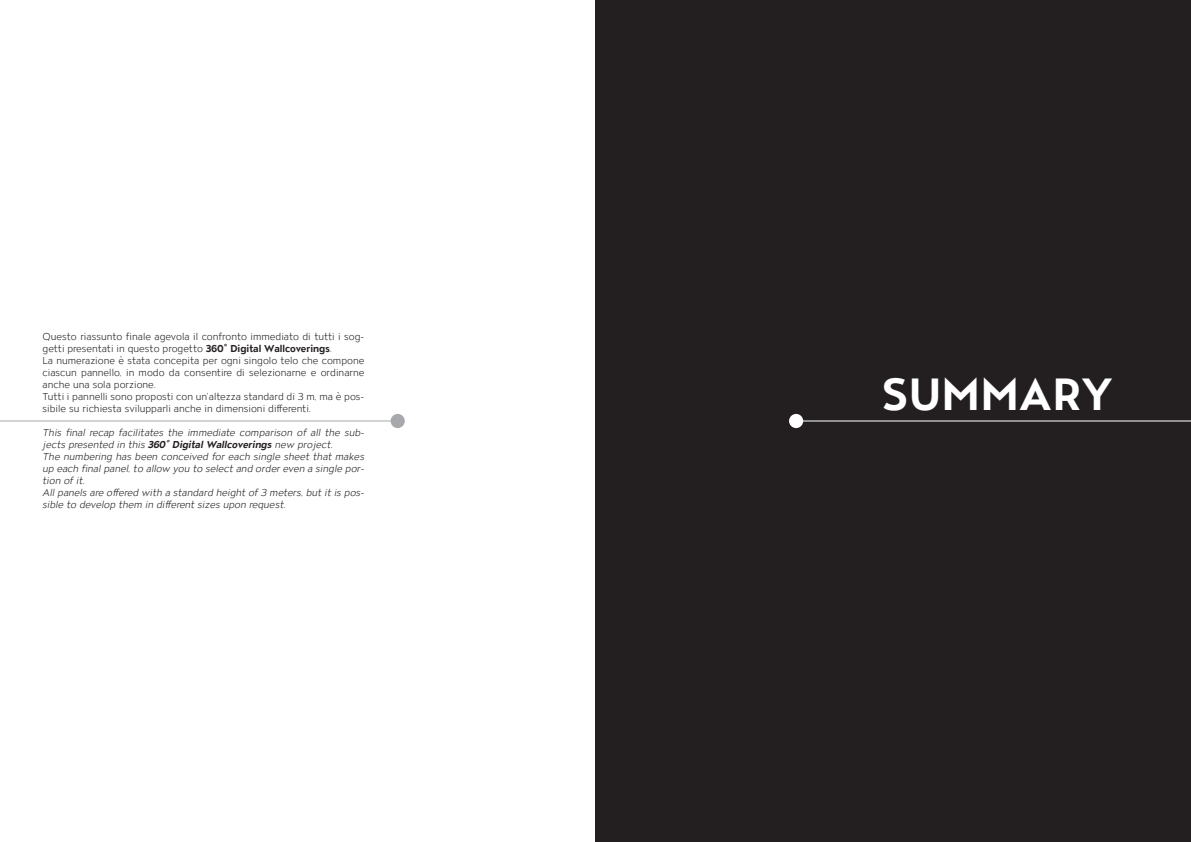
<style>
.page{position:relative;width:1191px;height:842px;background:#fff}
.page>*{position:absolute;margin:0;border:0;box-sizing:border-box;transform-origin:0 0}
.t1{font:700 45px "ATC Overlook";letter-spacing:.02em;color:#fff}
.t2{font:300 10px/12px "ATC Overlook";color:#231f20}
.t3{font:italic 300 10px/12px "ATC Overlook";color:#231f20}
.s1{font-weight:700}
</style>
<div class="page">
<div style="left:595px;top:0;width:596px;height:842px;background:#231f20"></div>
<hr style="left:799px;top:420px;width:392px;height:1px;background:#fff">
<div style="left:789px;top:414px;width:14px;height:14px;background:#fff;border-radius:50%"></div>
<hr style="left:0;top:420px;width:394px;height:1px;background:#a8a9ad">
<div style="left:390px;top:414px;width:15px;height:14px;background:#a8a9ad;border-radius:50%"></div>
<p class="t2" style="left:43px;top:331px;width:323px">Questo riassunto finale agevola il confronto immediato di tutti i sog&shy;getti presentati in questo progetto <span class="s1">360° Digital Wallcoverings</span>.</p>
<p class="t2" style="left:43px;top:355px;width:323px;text-align:justify">La numerazione è stata concepita per ogni singolo telo che compone ciascun pannello, in modo da consentire di selezionarne e ordinarne anche una sola porzione.</p>
<p class="t2" style="left:43px;top:391px;width:323px">Tutti i pannelli sono proposti con un’altezza standard di 3 m, ma è pos&shy;sibile su richiesta svilupparli anche in dimensioni differenti.</p>
<p class="t3" style="left:43px;top:427px;width:323px">This final recap facilitates the immediate comparison of all the sub&shy;jects presented in this <span class="s1">360° Digital Wallcoverings</span> new project.</p>
<p class="t3" style="left:43px;top:451px;width:323px;text-align:justify">The numbering has been conceived for each single sheet that makes up each final panel, to allow you to select and order even a single por&shy;tion of it.</p>
<p class="t3" style="left:43px;top:487px;width:323px">All panels are offered with a standard height of 3 meters, but it is pos&shy;sible to develop them in different sizes upon request.</p>
<p class="t1" style="left:882px;top:368px;width:231px">SUMMARY</p>
</div>
